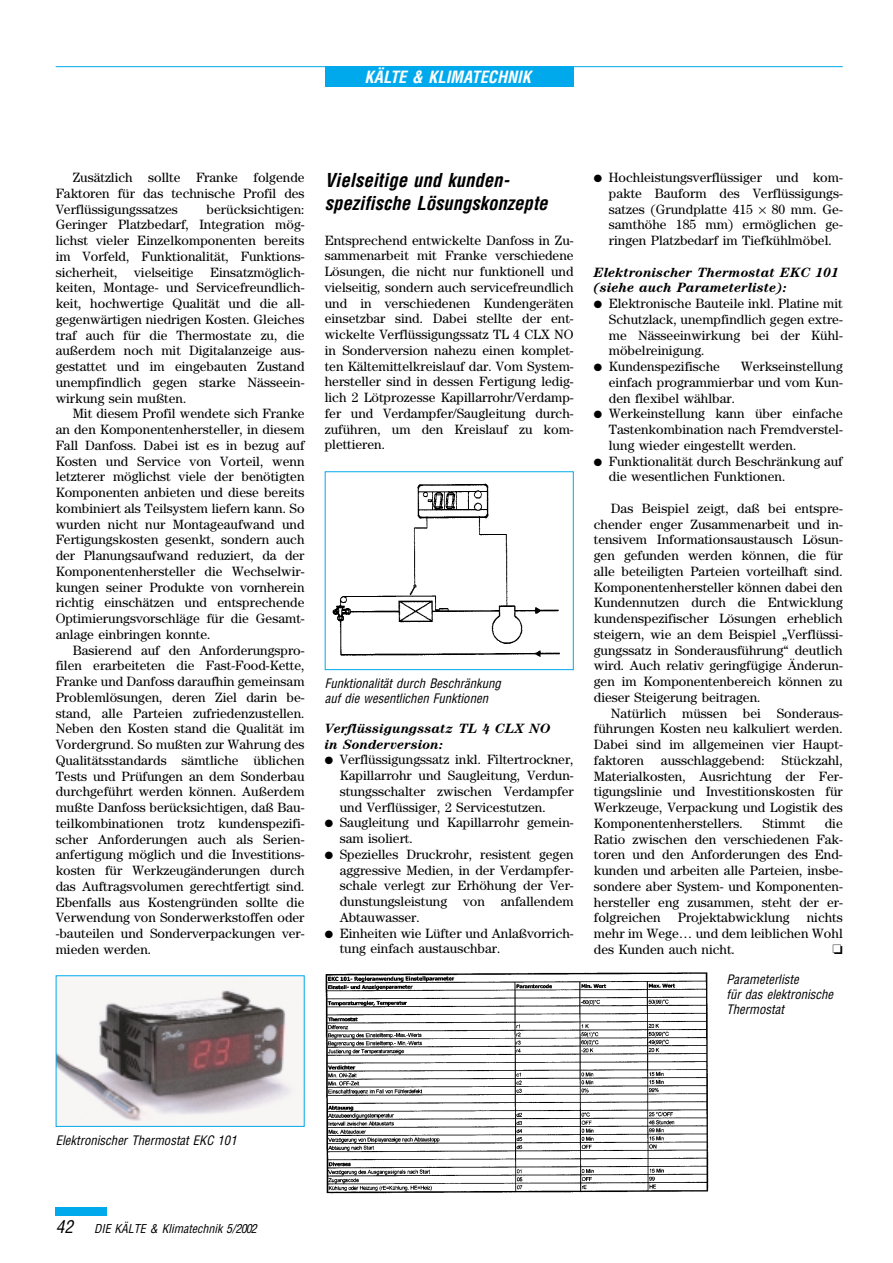
<style>
.page{position:relative;width:893px;height:1263px;background:#fff}
.page>*{position:absolute;margin:0;border:0;box-sizing:border-box;transform-origin:0 0}
.t1{font:italic 700 condensed 18.75px/23.2px "Helvetica";color:#000}
.t2{font:italic 700 condensed 16.5px "Helvetica";color:#fff}
.t3{font:13.5px/15.8px "Century";color:#000;text-align:justify}
.t4{font:italic 700 13.5px/15.8px "Century";color:#000}
.t5{font:italic condensed 12.75px/15px "Helvetica";color:#000}
.t6{font:italic condensed 12px "Helvetica";color:#000}
.s1{font-size:17.25px}
</style>
<div class="page">
<div style="left:56px;top:1208px;width:51px;height:8px;background:#00a9ec"></div>
<div style="left:325px;top:67px;width:248px;height:20px;background:#00a9ec"></div>
<hr style="left:56px;top:66px;width:786px;height:1px;background:#00a9ec">
<img style="left:58px;top:977px;width:244px;height:148px">
<div style="left:56px;top:975px;width:248px;height:152px;border:1px solid #00a9ec"></div>
<img style="left:332px;top:483px;width:228px;height:174px">
<img style="left:325px;top:972px;width:384px;height:222px">
<p class="t2" style="left:364px;top:71px;width:168px">KÄLTE &amp; KLIMATECHNIK</p>
<p class="t3" style="left:56px;top:171px;width:250px;text-indent:17px">Zusätzlich sollte Franke folgende Faktoren für das technische Profil des Verflüssigungssatzes</p>
<p class="t3" style="left:56px;top:202px;width:250px;text-indent:151px">berücksichtigen:<br>Geringer Platzbedarf, Integration mög&shy;lichst vieler Einzelkomponenten bereits im Vorfeld, Funktionalität, Funktions&shy;sicherheit, vielseitige Einsatzmöglich&shy;keiten, Montage- und Servicefreundlich&shy;keit, hochwertige Qualität und die all&shy;gegenwärtigen niedrigen Kosten. Gleiches traf auch für die Thermostate zu, die außerdem noch mit Digitalanzeige aus&shy;gestattet und im eingebauten Zustand unempfindlich gegen starke Nässeein&shy;wirkung sein mußten.</p>
<p class="t3" style="left:56px;top:407px;width:250px;text-indent:17px">Mit diesem Profil wendete sich Franke an den Komponentenhersteller, in diesem Fall Danfoss. Dabei ist es in bezug auf Kosten und Service von Vorteil, wenn letzterer möglichst viele der benötigten Komponenten anbieten und diese bereits kombiniert als Teilsystem liefern kann. So wurden nicht nur Montageaufwand und Fertigungskosten gesenkt, sondern auch der Planungsaufwand reduziert, da der Komponentenhersteller die Wechselwir&shy;kungen seiner Produkte von vornherein richtig einschätzen und entsprechende Optimierungsvorschläge für die Gesamt&shy;anlage einbringen konnte.</p>
<p class="t3" style="left:56px;top:643px;width:250px;text-indent:17px">Basierend auf den Anforderungspro&shy;filen erarbeiteten die Fast-Food-Kette, Franke und Danfoss daraufhin gemeinsam Problemlösungen, deren Ziel darin be&shy;stand, alle Parteien zufriedenzustellen.<br>Neben den Kosten stand die Qualität im Vordergrund. So mußten zur Wahrung des Qualitätsstandards sämtliche üblichen Tests und Prüfungen an dem Sonderbau durchgeführt werden können. Außerdem mußte Danfoss berücksichtigen, daß Bau&shy;teilkombinationen trotz kundenspezifi&shy;scher Anforderungen auch als Serien&shy;anfertigung möglich und die Investitions&shy;kosten für Werkzeugänderungen durch das Auftragsvolumen gerechtfertigt sind.<br>Ebenfalls aus Kostengründen sollte die Verwendung von Sonderwerkstoffen oder -bauteilen und Sonderverpackungen ver&shy;mieden werden.</p>
<h1 class="t1" style="left:325px;top:170px;width:224px">Vielseitige und kunden&shy;spezifische Lösungskonzepte</h1>
<p class="t3" style="left:325px;top:233px;width:250px">Entsprechend entwickelte Danfoss in Zu&shy;sammenarbeit mit Franke verschiedene Lösungen, die nicht nur funktionell und vielseitig, sondern auch servicefreundlich und in verschiedenen Kundengeräten einsetzbar sind. Dabei stellte der ent&shy;wickelte Verflüssigungssatz TL 4 CLX NO in Sonderversion nahezu einen komplet&shy;ten Kältemittelkreislauf dar. Vom System&shy;hersteller sind in dessen Fertigung ledig&shy;lich 2 Lötprozesse Kapillarrohr/Verdamp&shy;fer und Verdampfer/Saugleitung durch&shy;zuführen, um den Kreislauf zu kom&shy;plettieren.</p>
<p class="t5" style="left:325px;top:677px;width:178px">Funktionalität durch Beschränkung auf die wesentlichen Funktionen</p>
<p class="t4" style="left:325px;top:722px;width:227px">Verflüssigungssatz TL 4 CLX NO in Sonderversion:</p>
<p class="t3" style="left:340px;top:753px;width:235px;text-indent:-15px">● Verflüssigungssatz inkl. Filtertrockner, Kapillarrohr und Saugleitung, Verdun&shy;stungsschalter zwischen Verdampfer und Verflüssiger, 2 Servicestutzen.</p>
<p class="t3" style="left:340px;top:816px;width:235px;text-indent:-15px">● Saugleitung und Kapillarrohr gemein&shy;sam isoliert.</p>
<p class="t3" style="left:340px;top:848px;width:235px;text-indent:-15px">● Spezielles Druckrohr, resistent gegen aggressive Medien, in der Verdampfer&shy;schale verlegt zur Erhöhung der Ver&shy;dunstungsleistung von anfallendem Abtauwasser.</p>
<p class="t3" style="left:340px;top:926px;width:235px;text-indent:-15px">● Einheiten wie Lüfter und Anlaßvorrich&shy;tung einfach austauschbar.</p>
<p class="t3" style="left:609px;top:171px;width:235px;text-indent:-15px">● Hochleistungsverflüssiger und kom&shy;pakte Bauform des Verflüssigungs&shy;satzes (Grundplatte 415</p>
<p class="t3" style="left:609px;top:202px;width:235px;text-indent:163px">80 mm. Ge&shy;samthöhe 185 mm) ermöglichen ge&shy;ringen Platzbedarf im Tiefkühlmöbel.</p>
<p class="t4" style="left:594px;top:265px;width:247px">Elektronischer Thermostat EKC 101 (siehe auch Parameterliste):</p>
<p class="t3" style="left:609px;top:297px;width:235px;text-indent:-15px">● Elektronische Bauteile inkl. Platine mit Schutzlack, unempfindlich gegen extre&shy;me Nässeeinwirkung bei der Kühl&shy;möbelreinigung.</p>
<p class="t3" style="left:594px;top:360px;width:128px">● Kundenspezifische</p>
<p class="t3" style="left:609px;top:360px;width:235px;text-indent:132px">Werkseinstellung einfach programmierbar und vom Kun&shy;den flexibel wählbar.</p>
<p class="t3" style="left:609px;top:407px;width:235px;text-indent:-15px">● Werkeinstellung kann über einfache Tastenkombination nach Fremdverstel&shy;lung wieder eingestellt werden.</p>
<p class="t3" style="left:609px;top:454px;width:235px;text-indent:-15px">● Funktionalität durch Beschränkung auf die wesentlichen Funktionen.</p>
<p class="t3" style="left:594px;top:502px;width:250px;text-indent:17px">Das Beispiel zeigt, daß bei entspre&shy;chender enger Zusammenarbeit und in&shy;tensivem Informationsaustausch Lösun&shy;gen gefunden werden können, die für alle beteiligten Parteien vorteilhaft sind.<br>Komponentenhersteller können dabei den Kundennutzen durch die Entwicklung kundenspezifischer Lösungen erheblich steigern, wie an dem Beispiel „Verflüssi&shy;gungssatz in Sonderausführung“ deutlich wird. Auch relativ geringfügige Änderun&shy;gen im Komponentenbereich können zu dieser Steigerung beitragen.</p>
<p class="t3" style="left:594px;top:706px;width:250px;text-indent:17px">Natürlich müssen bei Sonderaus&shy;führungen Kosten neu kalkuliert werden.<br>Dabei sind im allgemeinen vier Haupt&shy;faktoren ausschlaggebend: Stückzahl, Materialkosten, Ausrichtung der Fer&shy;tigungslinie und Investitionskosten für Werkzeuge, Verpackung und Logistik des Komponentenherstellers.</p>
<p class="t3" style="left:762px;top:817px;width:44px">Stimmt</p>
<p class="t3" style="left:594px;top:817px;width:250px;text-indent:231px">die Ratio zwischen den verschiedenen Fak&shy;toren und den Anforderungen des End&shy;kunden und arbeiten alle Parteien, insbe&shy;sondere aber System- und Komponenten&shy;hersteller eng zusammen, steht der er&shy;folgreichen</p>
<p class="t3" style="left:594px;top:911px;width:250px;text-indent:213px">nichts mehr im Wege… und dem leiblichen Wohl des Kunden auch nicht.</p>
<p class="t3" style="left:677px;top:911px;width:113px">Projektabwicklung</p>
<p class="t5" style="left:726px;top:973px;width:108px">Parameterliste<br>für das elektronische<br>Thermostat</p>
<p class="t5" style="left:56px;top:1134px;width:182px">Elektronischer Thermostat EKC 101</p>
<p class="t6" style="left:56px;top:1224px;width:203px"><span class="s1">42</span> DIE KÄLTE &amp; Klimatechnik 5/2002</p>
</div>
